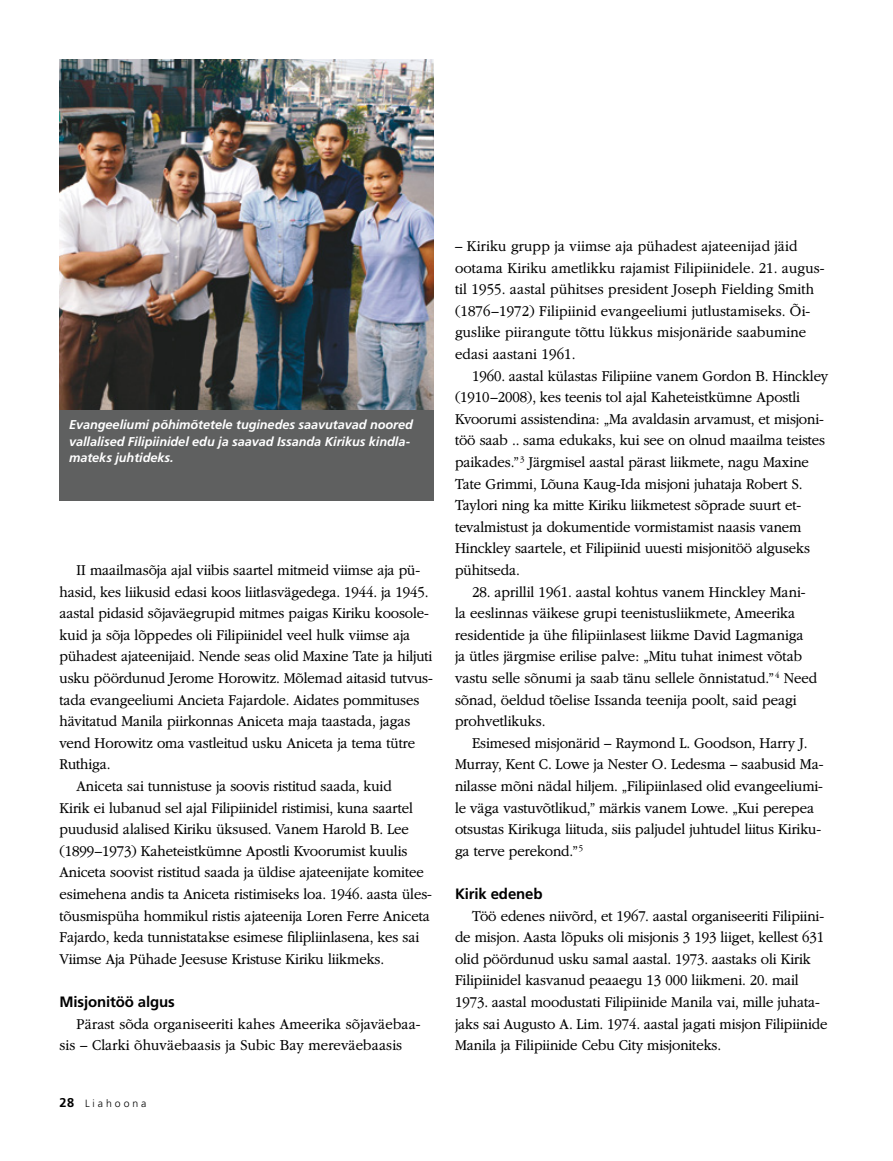
<style>
.page{position:relative;width:893px;height:1161px;background:#fff}
.page>*{position:absolute;margin:0;border:0;box-sizing:border-box;transform-origin:0 0}
.ARTCL_para{font:300 15.75px/21.6px "Garamondlds Lat Plus";letter-spacing:-.01em;color:#000;scale:.95 1}
.t1{font:700 15px "Frutigerlds Lat";letter-spacing:-.01em;color:#000}
.FIGimg-CAP_para_firs{font:italic 700 12.75px/16.5px "Frutigerlds Lat";letter-spacing:-.005em;color:#fff}
.Folio_L{font:300 10.5px "Frutigerlds Lat";letter-spacing:.28em;color:#000}
.s1{font-weight:700;font-size:12.75px}
</style>
<div class="page">
<img style="left:60px;top:60px;width:374px;height:350px">
<div style="left:60px;top:410px;width:374px;height:90px;background:#5f6060"></div>
<p class="FIGimg-CAP_para_firs" style="left:69px;top:416px;width:345px">Evangeeliumi põhimõtetele tuginedes saavutavad noored vallalised Filipiinidel edu ja saavad Issanda Kirikus kindla&shy;mateks juhtideks.</p>
<p class="ARTCL_para" style="left:60px;top:558px;width:394px;text-indent:17px">II maailmasõja ajal viibis saartel mitmeid viimse aja pü&shy;hasid, kes liikusid edasi koos liitlasvägedega. 1944. ja 1945. aastal pidasid sõjaväegrupid mitmes paigas Kiriku koosole&shy;kuid ja sõja lõppedes oli Filipiinidel veel hulk viimse aja pühadest ajateenijaid. Nende seas olid Maxine Tate ja hiljuti usku pöördunud Jerome Horowitz. Mõlemad aitasid tutvus&shy;tada evangeeliumi Ancieta Fajardole. Aidates pommituses hävitatud Manila piirkonnas Aniceta maja taastada, jagas vend Horowitz oma vastleitud usku Aniceta ja tema tütre Ruthiga.</p>
<p class="ARTCL_para" style="left:60px;top:774px;width:394px;text-indent:17px">Aniceta sai tunnistuse ja soovis ristitud saada, kuid<br>Kirik ei lubanud sel ajal Filipiinidel ristimisi, kuna saartel puudusid alalised Kiriku üksused. Vanem Harold B. Lee (1899–1973) Kaheteistkümne Apostli Kvoorumist kuulis Aniceta soovist ristitud saada ja üldise ajateenijate komitee esimehena andis ta Aniceta ristimiseks loa. 1946. aasta üles&shy;tõusmispüha hommikul ristis ajateenija Loren Ferre Aniceta Fajardo, keda tunnistatakse esimese filipliinlasena, kes sai Viimse Aja Pühade Jeesuse Kristuse Kiriku liikmeks.</p>
<p class="t1" style="left:60px;top:990px;width:117px">Misjonitöö algus</p>
<p class="ARTCL_para" style="left:60px;top:1012px;width:382px;text-indent:17px">Pärast sõda organiseeriti kahes Ameerika sõjaväebaa&shy;sis – Clarki õhuväebaasis ja Subic Bay mereväebaasis</p>
<p class="Folio_L" style="left:60px;top:1095px;width:88px"><span class="s1">28</span> Liahoona</p>
<p class="ARTCL_para" style="left:455px;top:234px;width:391px">– Kiriku grupp ja viimse aja pühadest ajateenijad jäid ootama Kiriku ametlikku rajamist Filipiinidele. 21. augus&shy;til 1955. aastal pühitses president Joseph Fielding Smith (1876–1972) Filipiinid evangeeliumi jutlustamiseks. Õi&shy;guslike piirangute tõttu lükkus misjonäride saabumine edasi aastani 1961.</p>
<p class="ARTCL_para" style="left:455px;top:364px;width:395px;text-indent:17px">1960. aastal külastas Filipiine vanem Gordon B. Hinckley (1910–2008), kes teenis tol ajal Kaheteistkümne Apostli Kvoorumi assistendina: „Ma avaldasin arvamust, et misjoni&shy;töö saab .. sama edukaks, kui see on olnud maailma teistes paikades.” <sup>3</sup> Järgmisel aastal pärast liikmete, nagu Maxine Tate Grimmi, Lõuna Kaug-Ida misjoni juhataja Robert S.<br>Taylori ning ka mitte Kiriku liikmetest sõprade suurt et&shy;tevalmistust ja dokumentide vormistamist naasis vanem Hinckley saartele, et Filipiinid uuesti misjonitöö alguseks pühitseda.</p>
<p class="ARTCL_para" style="left:455px;top:580px;width:383px;text-indent:17px">28. aprillil 1961. aastal kohtus vanem Hinckley Mani&shy;la eeslinnas väikese grupi teenistusliikmete, Ameerika residentide ja ühe filipiinlasest liikme David Lagmaniga ja ütles järgmise erilise palve: „Mitu tuhat inimest võtab vastu selle sõnumi ja saab tänu sellele õnnistatud.” <sup>4</sup> Need sõnad, öeldud tõelise Issanda teenija poolt, said peagi prohvetlikuks.</p>
<p class="ARTCL_para" style="left:455px;top:731px;width:389px;text-indent:17px">Esimesed misjonärid – Raymond L. Goodson, Harry J.<br>Murray, Kent C. Lowe ja Nester O. Ledesma – saabusid Ma&shy;nilasse mõni nädal hiljem. „Filipiinlased olid evangeeliumi&shy;le väga vastuvõtlikud,” märkis vanem Lowe. „Kui perepea otsustas Kirikuga liituda, siis paljudel juhtudel liitus Kiriku&shy;ga terve perekond.” <sup>5</sup></p>
<p class="t1" style="left:455px;top:882px;width:89px">Kirik edeneb</p>
<p class="ARTCL_para" style="left:455px;top:904px;width:394px;text-indent:17px">Töö edenes niivõrd, et 1967. aastal organiseeriti Filipiini&shy;de misjon. Aasta lõpuks oli misjonis 3 193 liiget, kellest 631 olid pöördunud usku samal aastal. 1973. aastaks oli Kirik Filipiinidel kasvanud peaaegu 13 000 liikmeni. 20. mail 1973. aastal moodustati Filipiinide Manila vai, mille juhata&shy;jaks sai Augusto A. Lim. 1974. aastal jagati misjon Filipiinide Manila ja Filipiinide Cebu City misjoniteks.</p>
</div>
